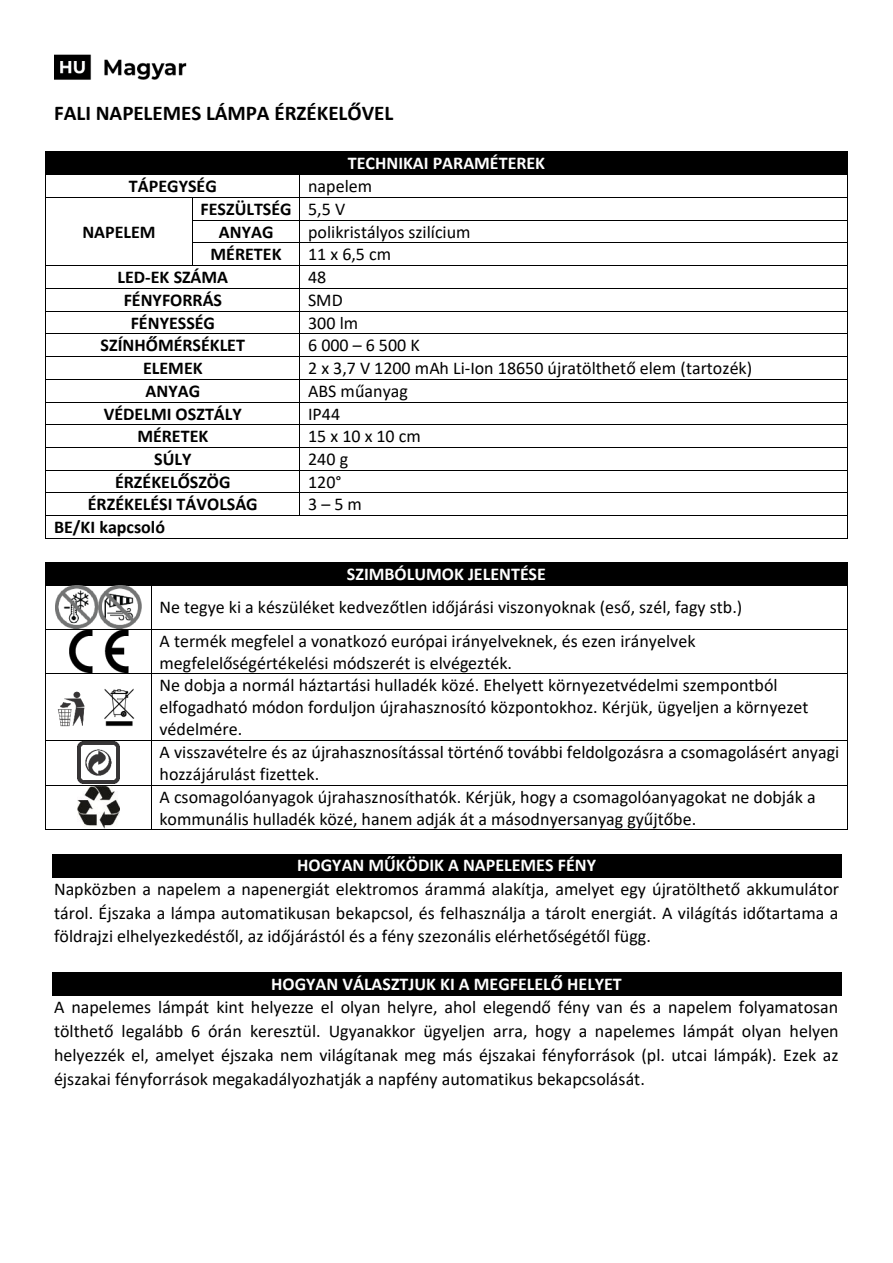
<style>
.page{position:relative;width:893px;height:1263px;background:#fff}
.page>*{position:absolute;margin:0;border:0;box-sizing:border-box;transform-origin:0 0}
.t1{font:700 21px "Calibri";color:#000}
.t2{font:18px/22.4px "Calibri";color:#000}
.t3{font:700 18px/22.6px "Calibri";color:#000}
.t4{font:700 18px "Calibri";color:#fff}
.s1{font-weight:400}
</style>
<div class="page">
<img style="left:54px;top:54px;width:133px;height:26px">
<div style="left:54px;top:152px;width:785px;height:22px;background:#000"></div>
<hr style="left:46px;top:152px;width:801px;height:1px;background:#000">
<hr style="left:46px;top:174px;width:254px;height:1px;background:#000">
<hr style="left:300px;top:174px;width:547px;height:1px;background:#000">
<hr style="left:46px;top:197px;width:146px;height:1px;background:#000">
<hr style="left:193px;top:197px;width:107px;height:1px;background:#000">
<hr style="left:300px;top:197px;width:547px;height:1px;background:#000">
<hr style="left:193px;top:220px;width:107px;height:1px;background:#000">
<hr style="left:300px;top:220px;width:547px;height:1px;background:#000">
<hr style="left:193px;top:242px;width:107px;height:1px;background:#000">
<hr style="left:300px;top:242px;width:547px;height:1px;background:#000">
<hr style="left:46px;top:265px;width:146px;height:1px;background:#000">
<svg style="left:192px;top:197px;width:1px;height:69px"></svg>
<hr style="left:193px;top:265px;width:107px;height:1px;background:#000">
<hr style="left:300px;top:265px;width:547px;height:1px;background:#000">
<hr style="left:46px;top:288px;width:254px;height:1px;background:#000">
<hr style="left:300px;top:288px;width:547px;height:1px;background:#000">
<hr style="left:46px;top:311px;width:254px;height:1px;background:#000">
<hr style="left:300px;top:311px;width:547px;height:1px;background:#000">
<hr style="left:46px;top:333px;width:254px;height:1px;background:#000">
<hr style="left:300px;top:333px;width:547px;height:1px;background:#000">
<hr style="left:46px;top:356px;width:254px;height:1px;background:#000">
<hr style="left:300px;top:356px;width:547px;height:1px;background:#000">
<hr style="left:46px;top:379px;width:254px;height:1px;background:#000">
<hr style="left:300px;top:379px;width:547px;height:1px;background:#000">
<hr style="left:46px;top:402px;width:254px;height:1px;background:#000">
<hr style="left:300px;top:402px;width:547px;height:1px;background:#000">
<hr style="left:46px;top:424px;width:254px;height:1px;background:#000">
<hr style="left:300px;top:424px;width:547px;height:1px;background:#000">
<hr style="left:46px;top:447px;width:254px;height:1px;background:#000">
<hr style="left:300px;top:447px;width:547px;height:1px;background:#000">
<hr style="left:46px;top:470px;width:254px;height:1px;background:#000">
<hr style="left:300px;top:470px;width:547px;height:1px;background:#000">
<hr style="left:46px;top:493px;width:254px;height:1px;background:#000">
<hr style="left:300px;top:493px;width:547px;height:1px;background:#000">
<hr style="left:46px;top:515px;width:254px;height:1px;background:#000">
<hr style="left:300px;top:515px;width:547px;height:1px;background:#000">
<svg style="left:46px;top:153px;width:1px;height:341px"></svg>
<hr style="left:46px;top:538px;width:801px;height:1px;background:#000">
<svg style="left:847px;top:152px;width:1px;height:387px"></svg>
<div style="left:54px;top:563px;width:785px;height:22px;background:#000"></div>
<hr style="left:46px;top:562px;width:801px;height:1px;background:#000">
<svg style="left:46px;top:563px;width:1px;height:22px"></svg>
<hr style="left:46px;top:585px;width:105px;height:1px;background:#000">
<hr style="left:152px;top:585px;width:695px;height:1px;background:#000">
<svg style="left:847px;top:562px;width:1px;height:24px"></svg>
<hr style="left:46px;top:586px;width:1px;height:43px;background:#000">
<hr style="left:151px;top:586px;width:1px;height:43px;background:#000">
<hr style="left:847px;top:586px;width:1px;height:43px;background:#000">
<hr style="left:46px;top:629px;width:105px;height:1px;background:#000">
<hr style="left:152px;top:629px;width:695px;height:1px;background:#000">
<hr style="left:46px;top:629px;width:1px;height:44px;background:#000">
<hr style="left:151px;top:629px;width:1px;height:44px;background:#000">
<hr style="left:847px;top:629px;width:1px;height:44px;background:#000">
<hr style="left:46px;top:673px;width:105px;height:1px;background:#000">
<hr style="left:152px;top:673px;width:695px;height:1px;background:#000">
<hr style="left:46px;top:674px;width:1px;height:66px;background:#000">
<hr style="left:151px;top:674px;width:1px;height:66px;background:#000">
<hr style="left:847px;top:674px;width:1px;height:66px;background:#000">
<hr style="left:46px;top:740px;width:105px;height:1px;background:#000">
<hr style="left:152px;top:740px;width:695px;height:1px;background:#000">
<hr style="left:46px;top:741px;width:1px;height:44px;background:#000">
<hr style="left:151px;top:741px;width:1px;height:44px;background:#000">
<hr style="left:847px;top:741px;width:1px;height:44px;background:#000">
<hr style="left:46px;top:785px;width:105px;height:1px;background:#000">
<hr style="left:152px;top:785px;width:695px;height:1px;background:#000">
<hr style="left:46px;top:785px;width:1px;height:45px;background:#000">
<hr style="left:46px;top:830px;width:105px;height:1px;background:#000">
<hr style="left:151px;top:785px;width:1px;height:45px;background:#000">
<hr style="left:152px;top:830px;width:695px;height:1px;background:#000">
<hr style="left:847px;top:785px;width:1px;height:45px;background:#000">
<div style="left:52px;top:854px;width:789px;height:24px;background:#000"></div>
<div style="left:52px;top:973px;width:789px;height:23px;background:#000"></div>
<img style="left:56px;top:586px;width:86px;height:42px">
<img style="left:69px;top:630px;width:59px;height:43px">
<img style="left:57px;top:691px;width:28px;height:36px">
<img style="left:104px;top:688px;width:31px;height:39px">
<img style="left:77px;top:741px;width:43px;height:43px">
<img style="left:77px;top:786px;width:43px;height:42px">
<p class="t1" style="left:54px;top:105px;width:341px">FALI NAPELEMES LÁMPA ÉRZÉKELŐVEL</p>
<p class="t4" style="left:348px;top:156px;width:199px">TECHNIKAI PARAMÉTEREK</p>
<p class="t3" style="left:129px;top:176px;width:89px">TÁPEGYSÉG</p>
<p class="t2" style="left:308px;top:177px;width:65px">napelem</p>
<p class="t3" style="left:82px;top:222px;width:75px">NAPELEM</p>
<p class="t3" style="left:219px;top:199px;width:128px;text-indent:-18px">FESZÜLTSÉG <span class="s1">5,5 V<br></span>ANYAG</p>
<p class="t2" style="left:308px;top:222px;width:164px">polikristályos szilícium</p>
<p class="t3" style="left:211px;top:244px;width:72px">MÉRETEK</p>
<p class="t2" style="left:308px;top:245px;width:85px">11 x 6,5 cm</p>
<p class="t3" style="left:118px;top:267px;width:112px">LED-EK SZÁMA</p>
<p class="t2" style="left:308px;top:267px;width:20px">48</p>
<p class="t3" style="left:124px;top:290px;width:100px">FÉNYFORRÁS</p>
<p class="t2" style="left:308px;top:290px;width:36px">SMD</p>
<p class="t3" style="left:131px;top:313px;width:86px">FÉNYESSÉG</p>
<p class="t2" style="left:308px;top:313px;width:52px">300 lm</p>
<p class="t3" style="left:101px;top:335px;width:146px">SZÍNHŐMÉRSÉKLET</p>
<p class="t2" style="left:308px;top:336px;width:113px">6 000 – 6 500 K</p>
<p class="t3" style="left:143px;top:358px;width:61px">ELEMEK</p>
<p class="t2" style="left:308px;top:358px;width:446px">2 x 3,7 V 1200 mAh Li-Ion 18650 újratölthető elem (tartozék)</p>
<p class="t3" style="left:146px;top:381px;width:56px">ANYAG</p>
<p class="t2" style="left:308px;top:381px;width:101px">ABS műanyag</p>
<p class="t3" style="left:104px;top:404px;width:139px">VÉDELMI OSZTÁLY</p>
<p class="t2" style="left:308px;top:404px;width:34px">IP44</p>
<p class="t3" style="left:137px;top:426px;width:72px">MÉRETEK</p>
<p class="t2" style="left:308px;top:426px;width:114px">15 x 10 x 10 cm</p>
<p class="t3" style="left:154px;top:449px;width:39px">SÚLY</p>
<p class="t2" style="left:308px;top:449px;width:42px">240 g</p>
<p class="t3" style="left:115px;top:472px;width:117px">ÉRZÉKELŐSZÖG</p>
<p class="t2" style="left:308px;top:472px;width:35px">120°</p>
<p class="t3" style="left:88px;top:495px;width:171px">ÉRZÉKELÉSI TÁVOLSÁG</p>
<p class="t2" style="left:308px;top:495px;width:55px">3 –5 m</p>
<p class="t3" style="left:54px;top:517px;width:113px">BE/KI kapcsoló</p>
<p class="t4" style="left:347px;top:567px;width:201px">SZIMBÓLUMOK JELENTÉSE</p>
<p class="t2" style="left:160px;top:592px;width:584px;line-height:33.2px">Ne tegye ki a készüléket kedvezőtlen időjárási viszonyoknak (eső, szél, fagy stb.)<br>A termék megfelel a vonatkozó európai irányelveknek, és ezen irányelvek</p>
<p class="t2" style="left:160px;top:653px;width:681px">megfelelőségértékelési módszerét is elvégezték.<br>Ne dobja a normál háztartási hulladék közé. Ehelyett környezetvédelmi szempontból elfogadható módon forduljon újrahasznosító központokhoz. Kérjük, ügyeljen a környezet védelmére.<br>A visszavételre és az újrahasznosítással történő további feldolgozásra a csomagolásért anyagi hozzájárulást fizettek.<br>A csomagolóanyagok újrahasznosíthatók. Kérjük, hogy a csomagolóanyagokat ne dobják a kommunális hulladék közé, hanem adják át a másodnyersanyag gyűjtőbe.</p>
<p class="t4" style="left:297px;top:857px;width:300px">HOGYAN MŰKÖDIK A NAPELEMES FÉNY</p>
<p class="t2" style="left:54px;top:878px;width:787px;line-height:23.9px;text-align:justify">Napközben a napelem a napenergiát elektromos árammá alakítja, amelyet egy újratölthető akkumulátor tárol. Éjszaka a lámpa automatikusan bekapcsol, és felhasználja a tárolt energiát. A világítás időtartama a földrajzi elhelyezkedéstől, az időjárástól és a fény szezonális elérhetőségétől függ.</p>
<p class="t4" style="left:271px;top:976px;width:352px">HOGYAN VÁLASZTJUK KI A MEGFELELŐ HELYET</p>
<p class="t2" style="left:54px;top:997px;width:786px;line-height:23.7px;text-align:justify">A napelemes lámpát kint helyezze el olyan helyre, ahol elegendő fény van és a napelem folyamatosan tölthető legalább 6 órán keresztül. Ugyanakkor ügyeljen arra, hogy a napelemes lámpát olyan helyen helyezzék el, amelyet éjszaka nem világítanak meg más éjszakai fényforrások (pl. utcai lámpák). Ezek az éjszakai fényforrások megakadályozhatják a napfény automatikus bekapcsolását.</p>
</div>
